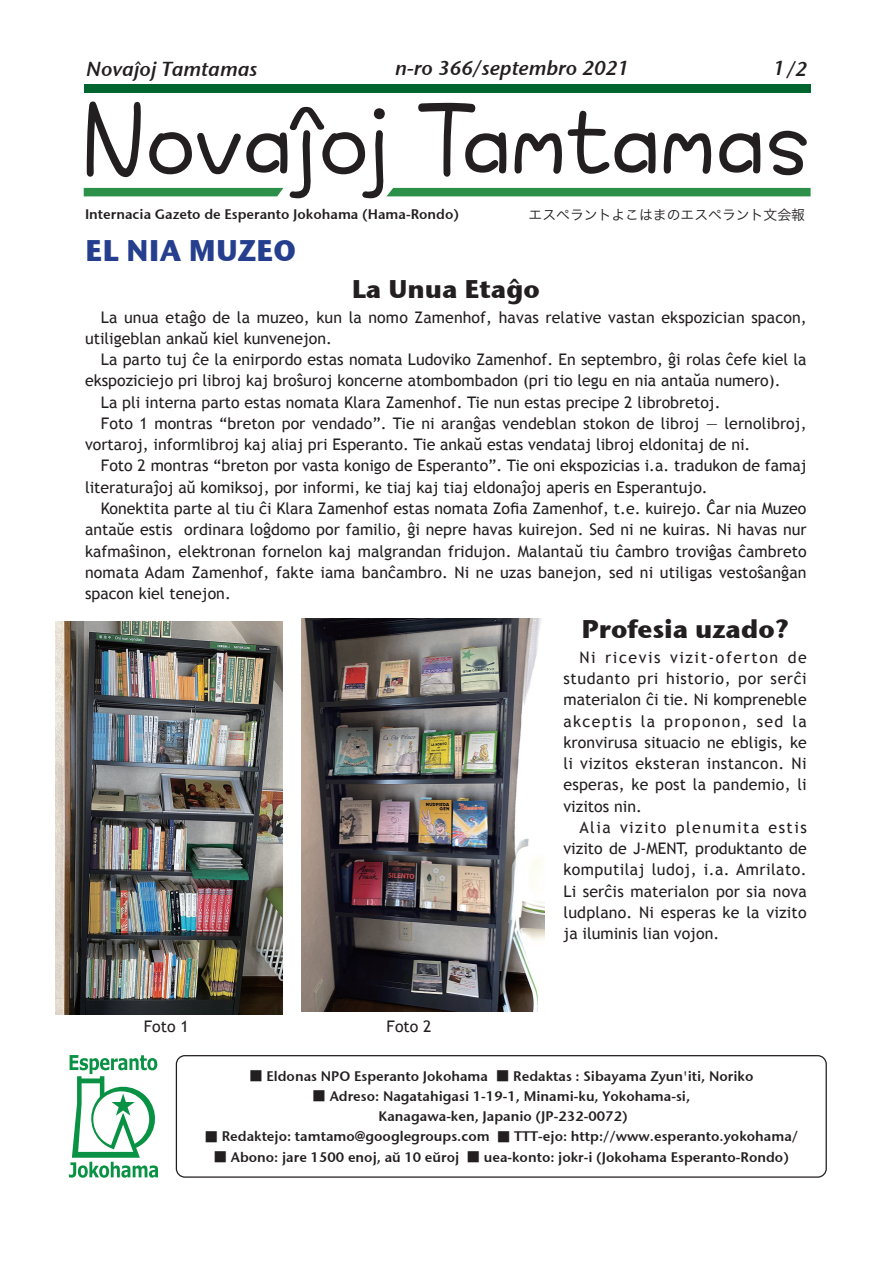
<style>
.page{position:relative;width:893px;height:1263px;background:#fff}
.page>*{position:absolute;margin:0;border:0;box-sizing:border-box;transform-origin:0 0}
.t1{font:700 29.7px "Stone Sans ITC";color:#253f8e}
.t2{font:700 25.5px "Stone Sans ITC";color:#231f20}
.t3{font:20.25px "Stone Sans Sem ITCTT Semi Ita";color:#231f20}
.t4{font:15.9px/21.3px "Trebuchet MS";color:#231f20}
.t5{font:15.9px/21.3px "Trebuchet MS";letter-spacing:.025em;color:#231f20}
.t6{font:15.9px "Trebuchet MS";letter-spacing:.095em;color:#231f20}
.t7{font:15.9px "Trebuchet MS";letter-spacing:.04em;color:#231f20}
.t8{font:15.9px "Trebuchet MS";letter-spacing:.08em;color:#231f20}
.t9{font:15.9px "Trebuchet MS";letter-spacing:.09em;color:#231f20}
.t10{font:15.9px "Trebuchet MS";letter-spacing:.085em;color:#231f20}
.t11{font:13.8px/20.2px "Stone Sans Sem ITCTT Semi";color:#231f20;text-align:center}
.t12{font:13.8px "Hira Kaku Pro W3";color:#231f20}
.s1{font-family:"Koz Min Pro"}
</style>
<div class="page">
<div style="left:84px;top:84px;width:727px;height:9px;background:#00652e"></div>
<div style="left:176px;top:1055px;width:651px;height:123px;border:1px solid #231f20;border-radius:9px"></div>
<svg style="left:84px;top:101px;width:727px;height:97px"></svg>
<svg style="left:69px;top:1055px;width:89px;height:123px"></svg>
<img style="left:55px;top:622px;width:227px;height:392px">
<img style="left:301px;top:619px;width:244px;height:392px">
<p class="t3" style="left:86px;top:52px;width:173px">Novaĵoj Tamtamas</p>
<p class="t3" style="left:395px;top:52px;width:235px">-n ro 366/septembro 2021</p>
<p class="t3" style="left:773px;top:52px;width:35px">1/2</p>
<p class="t11" style="left:85px;top:203px;width:376px">Internacia Gazeto de Esperanto Jokohama (Hama-Rondo(</p>
<h1 class="t1" style="left:85px;top:224px;width:213px">EL NIA MUZEO</h1>
<p class="t12" style="left:529px;top:202px;width:278px">エスペラントよこはまのエスペラント文会報</p>
<h2 class="t2" style="left:352px;top:266px;width:190px">La Unua Etaĝo</h2>
<p class="t4" style="left:85px;top:307px;width:723px;text-indent:16px">La unua etaĝo de la muzeo, kun la nomo Zamenhof, havas relative vastan ekspozician spacon, utiligeblan ankaŭ kiel kunvenejon.</p>
<p class="t4" style="left:101px;top:349px;width:707px">La parto tuj ĉe la enirpordo estas nomata Ludoviko Zamenhof. En septembro, ĝi rolas ĉefe kiel la</p>
<p class="t4" style="left:85px;top:370px;width:697px">ekspoziciejo pri libroj kaj broŝuroj koncerne atombombadon (pri tio legu en nia antaŭa numero .(</p>
<p class="t4" style="left:101px;top:392px;width:621px">La pli interna parto estas nomata Klara Zamenhof. Tie nun estas precipe 2 librobretoj.</p>
<p class="t4" style="left:101px;top:413px;width:707px">Foto 1 montras “breton por vendado .” Tie ni aranĝas vendeblan stokon de libroj — lernolibroj,</p>
<p class="t4" style="left:85px;top:434px;width:667px">vortaroj, informlibroj kaj aliaj pri Esperanto. Tie ankaŭ estas vendataj libroj eldonitaj de ni.</p>
<p class="t4" style="left:101px;top:455px;width:707px">Foto 2 montras “breton por vasta konigo de Esperanto .” Tie oni ekspozicias .a. i tradukon de famaj</p>
<p class="t4" style="left:85px;top:477px;width:624px">literaturaĵoj aŭ komiksoj, por informi, ke tiaj kaj tiaj eldonaĵoj aperis en Esperantujo.</p>
<p class="t4" style="left:101px;top:498px;width:707px">Konektita parte al tiu ĉi Klara Zamenhof estas nomata Zofia Zamenhof .e.t, kuirejo. Ĉar nia Muzeo</p>
<p class="t4" style="left:184px;top:519px;width:624px">ordinara loĝdomo por familio, ĝi nepre havas kuirejon. Sed ni ne kuiras. Ni havas nur</p>
<p class="t4" style="left:85px;top:519px;width:723px">antaŭe estis<br>kafmaŝinon, elektronan fornelon kaj malgrandan fridujon. Malantaŭ tiu ĉambro troviĝas ĉambreto nomata Adam Zamenhof, fakte iama banĉambro. Ni ne uzas banejon, sed ni utiligas vestoŝanĝan spacon kiel tenejon.</p>
<h2 class="t2" style="left:581px;top:606px;width:209px">Profesia uzado?</h2>
<p class="t4" style="left:788px;top:647px;width:21px">de</p>
<p class="t6" style="left:670px;top:648px;width:110px">vizit-oferton</p>
<p class="t4" style="left:579px;top:647px;width:18px">Ni</p>
<p class="t6" style="left:605px;top:648px;width:57px">ricevis</p>
<p class="t4" style="left:771px;top:668px;width:38px">serĉi</p>
<p class="t7" style="left:563px;top:669px;width:68px">studanto</p>
<p class="t4" style="left:563px;top:689px;width:245px">materialon ĉi tie. Ni kompreneble</p>
<p class="t4" style="left:792px;top:711px;width:16px">la</p>
<p class="t7" style="left:666px;top:669px;width:66px">historio,</p>
<p class="t4" style="left:638px;top:668px;width:22px">pri</p>
<p class="t4" style="left:738px;top:668px;width:26px">por</p>
<p class="t10" style="left:563px;top:712px;width:70px">akceptis</p>
<p class="t4" style="left:563px;top:732px;width:245px">kronvirusa situacio ne ebligis, ke</p>
<p class="t4" style="left:792px;top:753px;width:17px">Ni</p>
<p class="t4" style="left:641px;top:711px;width:16px">la</p>
<p class="t4" style="left:757px;top:711px;width:28px">sed</p>
<p class="t8" style="left:664px;top:712px;width:85px">proponon,</p>
<p class="t4" style="left:563px;top:753px;width:11px">li</p>
<p class="t4" style="left:563px;top:774px;width:245px">esperas, ke post la pandemio, li</p>
<p class="t4" style="left:563px;top:796px;width:80px">vizitos nin.</p>
<p class="t4" style="left:769px;top:817px;width:40px">estis</p>
<p class="t5" style="left:635px;top:753px;width:66px">eksteran</p>
<p class="t5" style="left:580px;top:753px;width:50px">vizitos</p>
<p class="t5" style="left:707px;top:753px;width:79px">instancon.</p>
<p class="t4" style="left:579px;top:817px;width:33px">Alia</p>
<p class="t9" style="left:676px;top:818px;width:85px">plenumita</p>
<p class="t4" style="left:620px;top:817px;width:48px">vizito</p>
<p class="t5" style="left:652px;top:838px;width:156px;text-indent:-88px">vizito de -J MENT<br>ludoj .a. i, Amrilato.</p>
<p class="t4" style="left:683px;top:838px;width:125px">, produktanto de</p>
<p class="t4" style="left:563px;top:859px;width:245px">komputilaj<br>Li serĉis materialon por sia nova ludplano. Ni esperas ke la vizito ja iluminis lian vojon.</p>
<p class="t4" style="left:144px;top:1016px;width:46px">Foto 1</p>
<p class="t4" style="left:387px;top:1016px;width:46px">Foto 2</p>
<p class="t11" style="left:249px;top:1065px;width:240px"><span class="s1">■</span> Eldonas NPO Esperanto Jokohama</p>
<p class="t11" style="left:312px;top:1085px;width:380px"><span class="s1">■</span> Adreso: Nagatahigasi 1-19-1, Minami-ku, Yokohama-si,<br>Kanagawa-ken, Japanio (JP-232-0072(</p>
<p class="t11" style="left:497px;top:1125px;width:303px"><span class="s1">■</span> TTT-ejo: http://www.esperanto.yokohama/</p>
<p class="t11" style="left:496px;top:1065px;width:259px"><span class="s1">■</span> Redaktas : Sibayama Zyun'iti, Noriko</p>
<p class="t11" style="left:204px;top:1125px;width:287px"><span class="s1">■</span> Redaktejo: tamtamo@googlegroups.com</p>
<p class="t11" style="left:467px;top:1146px;width:324px"><span class="s1">■</span> uea-konto: jokr (i - Jokohama Esperanto-Rondo(</p>
<p class="t11" style="left:214px;top:1146px;width:247px"><span class="s1">■</span> Abono: jare 1500 enoj, aŭ 10 eŭroj</p>
</div>
